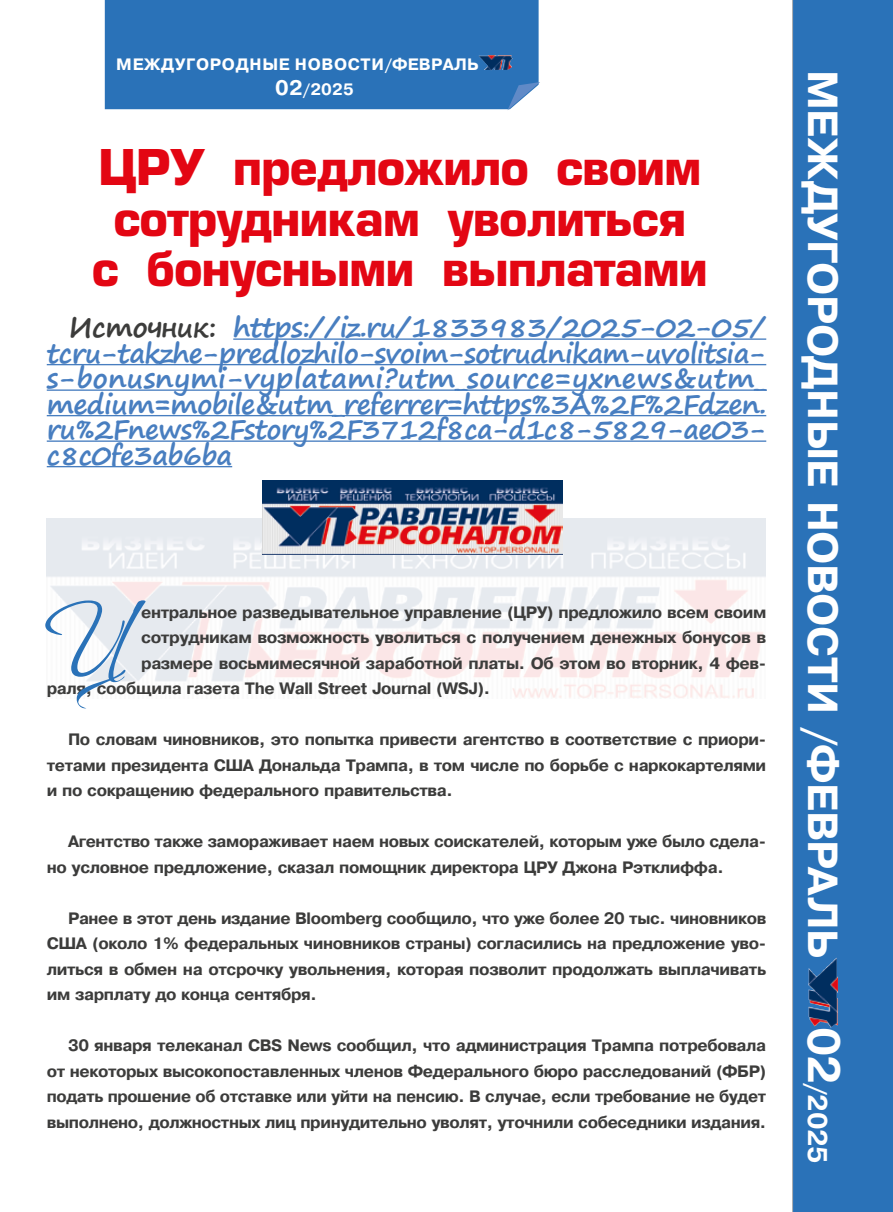
<style>
.page{position:relative;width:893px;height:1212px;background:#fff}
.page>*{position:absolute;margin:0;border:0;box-sizing:border-box;transform-origin:0 0}
.t1{font:108px "Vera Crouz";color:#2a72b8}
.t2{font:700 48px/50.4px "Europe";letter-spacing:-.025em;color:#e30613;text-align:center}
.t3{font:700 42px "Pragmatica C";letter-spacing:-.015em;color:#fff}
.t4{font:700 27px/25.5px "Segoe Print";letter-spacing:-.025em;color:#487ec0;text-align:justify}
.t5{font:700 27px "Pragmatica C";color:#fff}
.t6{font:700 16.5px/25.5px "Pragmatica";letter-spacing:-.025em;color:#3c3c3b;text-align:justify}
.t7{font:700 16.5px/25.2px "Pragmatica";letter-spacing:.04em;color:#fff}
.s1{font-size:21px}
.s2{color:#3c3c3b}
.s3{font-size:45px}
</style>
<div class="page">
<div style="left:793px;top:0;width:100px;height:1212px;background:#2a72b8"></div>
<img style="left:46px;top:519px;width:720px;height:179px">
<hr style="left:233px;top:338px;width:533px;height:2px;background:#487ec0">
<hr style="left:47px;top:364px;width:719px;height:1px;background:#487ec0">
<hr style="left:47px;top:389px;width:719px;height:2px;background:#487ec0">
<hr style="left:47px;top:415px;width:719px;height:1px;background:#487ec0">
<hr style="left:47px;top:440px;width:719px;height:2px;background:#487ec0">
<hr style="left:47px;top:466px;width:185px;height:1px;background:#487ec0">
<div style="left:105px;top:0;width:434px;height:109px;background:#2a72b8"></div>
<hr style="left:792px;top:0;width:1px;height:1212px;background:#b3b2b2">
<svg style="left:507px;top:82px;width:33px;height:28px"></svg>
<img style="left:808px;top:958px;width:30px;height:69px">
<img style="left:263px;top:480px;width:299px;height:74px">
<img style="left:479px;top:55px;width:34px;height:15px">
<p class="t7" style="left:275px;top:52px;width:205px;text-indent:-159px">МЕЖДУГОРОДНЫЕ НОВОСТИ/ФЕВРАЛЬ<br><span class="s1">02</span>/2025</p>
<h2 class="t2" style="left:92px;top:142px;width:618px">ЦРУ предложило своим сотрудникам уволиться<br>с бонусными выплатами</h2>
<p class="t4" style="left:47px;top:314px;width:721px;text-indent:21px"><span class="s2">Источник:</span> https://iz.ru/1833983/2025-02-05/ tcru-takzhe-predlozhilo-svoim-sotrudnikam-uvolitsia&shy;s-bonusnymi-vyplatami?utm_source=yxnews&amp;utm_ medium=mobile&amp;utm_referrer=https%3A%2F%2Fdzen. ru%2Fnews%2Fstory%2F3712f8ca-d1c8-5829-ae03- c8c0fe3ab6ba</p>
<h1 class="t1" style="left:45px;top:585px;width:82px">Ц</h1>
<p class="t6" style="left:141px;top:599px;width:627px">ентральное разведывательное управление (ЦРУ) предложило всем своим</p>
<p class="t6" style="left:141px;top:625px;width:627px">сотрудникам возможность уволиться с получением денежных бонусов в</p>
<p class="t6" style="left:141px;top:650px;width:627px">размере восьмимесячной заработной платы. Об этом во вторник, 4 фев-</p>
<p class="t6" style="left:47px;top:676px;width:445px">раля, сообщила газета The Wall Street Journal (WSJ).</p>
<p class="t6" style="left:47px;top:727px;width:721px;text-indent:21px">По словам чиновников, это попытка привести агентство в соответствие с приори&shy;тетами президента США Дональда Трампа, в том числе по борьбе с наркокартелями и по сокращению федерального правительства.</p>
<p class="t6" style="left:47px;top:829px;width:721px;text-indent:21px">Агентство также замораживает наем новых соискателей, которым уже было сдела&shy;но условное предложение, сказал помощник директора ЦРУ Джона Рэтклиффа.</p>
<p class="t6" style="left:47px;top:905px;width:721px;text-indent:21px">Ранее в этот день издание Bloomberg сообщило, что уже более 20 тыс. чиновников США (около 1% федеральных чиновников страны) согласились на предложение уво&shy;литься в обмен на отсрочку увольнения, которая позволит продолжать выплачивать им зарплату до конца сентября.</p>
<p class="t6" style="left:47px;top:1033px;width:721px;text-indent:21px">30 января телеканал CBS News сообщил, что администрация Трампа потребовала от некоторых высокопоставленных членов Федерального бюро расследований (ФБР) подать прошение об отставке или уйти на пенсию. В случае, если требование не будет выполнено, должностных лиц принудительно уволят, уточнили собеседники издания.</p>
<h3 class="t3" style="left:845px;top:70px;width:890px;rotate:90deg">МЕЖДУГОРОДНЫЕ НОВОСТИ /ФЕВРАЛЬ</h3>
<h3 class="t5" style="left:832px;top:1027px;width:137px;rotate:90deg"><span class="s3">02</span>/2025</h3>
</div>
